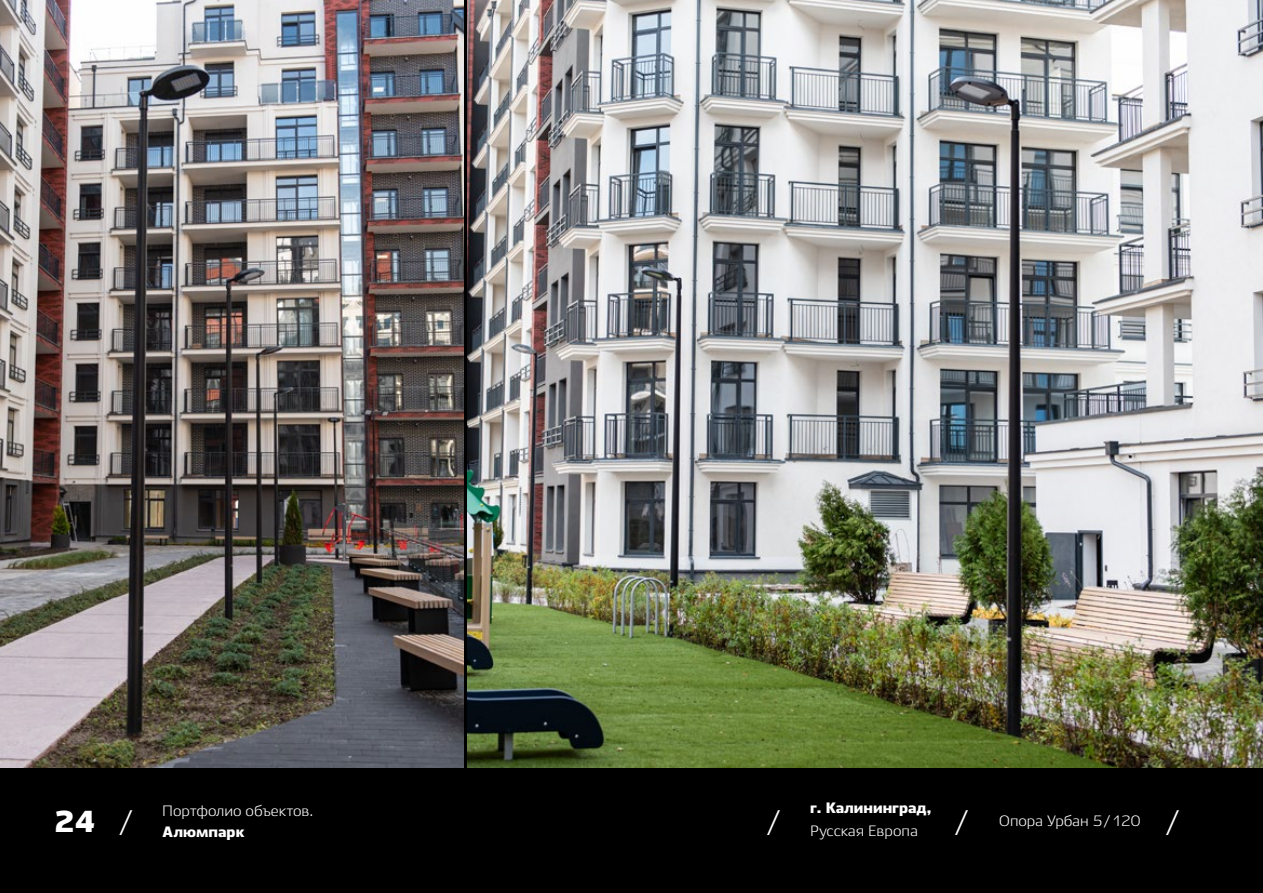
<style>
.page{position:relative;width:1263px;height:893px;background:#000}
.page>*{position:absolute;margin:0;border:0;box-sizing:border-box;transform-origin:0 0}
.t1{font:900 30.3px "ALS Ekibastuz";color:#fff}
.t2{font:30.3px "ALS Ekibastuz";color:#fff}
.t3{font:15px/21px "ALS Ekibastuz";color:#fff}
.t4{font:900 15px "ALS Ekibastuz";color:#fff}
.s1{font-weight:900}
.s2{font-size:30.3px}
</style>
<div class="page">
<img style="left:0;top:0;width:463px;height:767px">
<img style="left:468px;top:0;width:795px;height:767px">
<h1 class="t1" style="left:54px;top:803px;width:43px">24</h1>
<p class="t3" style="left:117px;top:800px;width:198px;text-indent:46px">Портфолио объектов. <sup>/</sup> <span class="s1">Алюмпарк</span></p>
<p class="t4" style="left:810px;top:799px;width:123px">г. Калининград,</p>
<h1 class="t2" style="left:765px;top:803px;width:20px">/</h1>
<p class="t3" style="left:952px;top:810px;width:231px"><span class="s2">/</span> Опора Урбан 5/120 <span class="s2">/</span></p>
<p class="t3" style="left:810px;top:820px;width:109px">Русская Европа</p>
</div>
